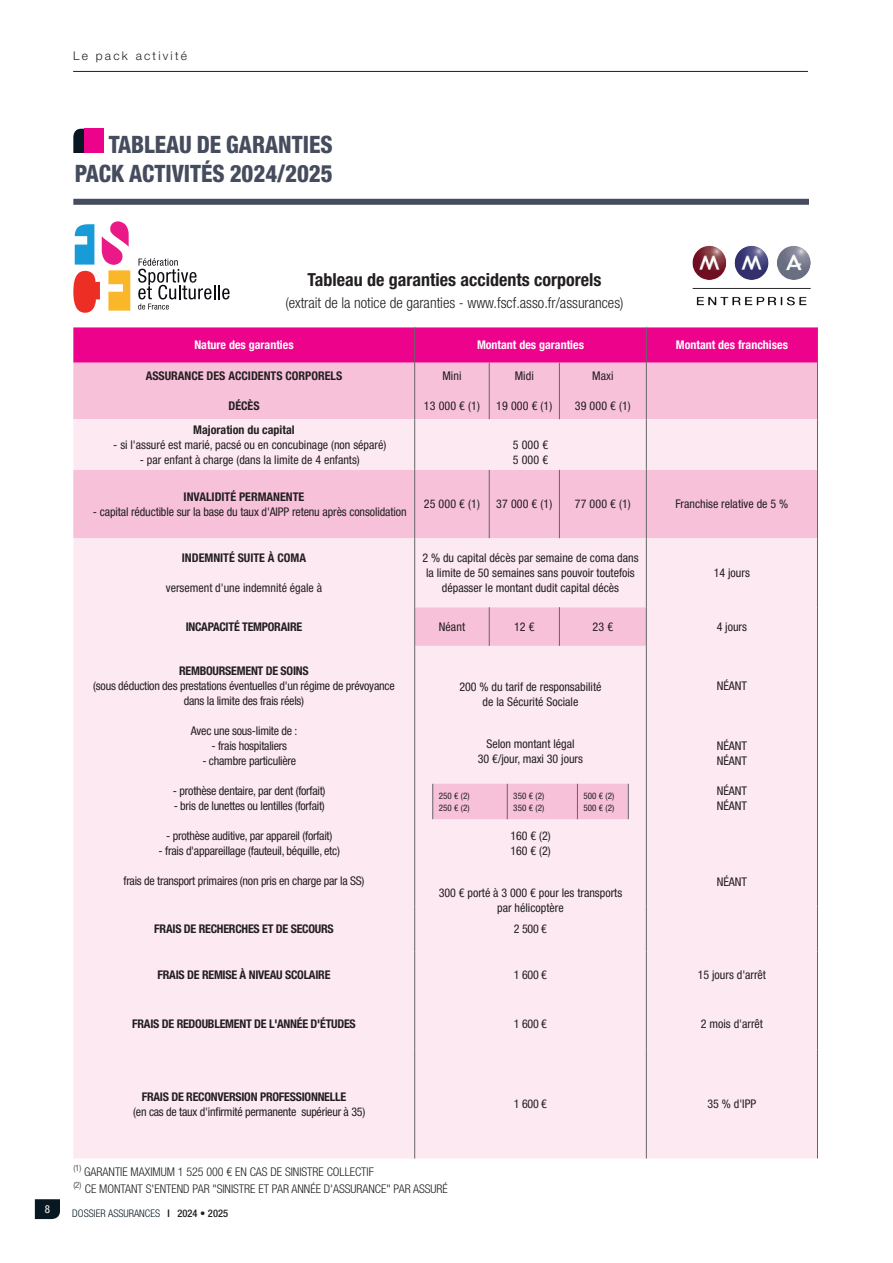
<style>
.page{position:relative;width:893px;height:1263px;background:#fff}
.page>*{position:absolute;margin:0;border:0;box-sizing:border-box;transform-origin:0 0}
.t1{font:800 condensed 24px/28.8px "Helvetica Neue LT Std";color:#454c5d;text-align:right;scale:.95 1}
.t2{font:700 condensed 18px "Helvetica Neue LT Std";color:#231f20}
.t3{font:300 condensed 15px "Helvetica Neue LT Std";color:#231f20}
.t4{font:condensed 12px/15px "Helvetica Neue LT Std";color:#231f20}
.t5{font:condensed 12px/15px "Helvetica Neue LT Std";letter-spacing:-.02em;color:#231f20;text-align:center}
.t6{font:700 condensed 12px "Helvetica Neue LT Std";letter-spacing:-.02em;color:#231f20}
.t7{font:300 condensed 12px/16.5px "Helvetica Neue LT Std";color:#231f20}
.t8{font:700 condensed 12px "Helvetica Neue LT Std";color:#231f20}
.t9{font:700 condensed 12px "Helvetica Neue LT Std";color:#fff}
.t10{font:300 12px "Helvetica Neue LT Std";letter-spacing:.185em;color:#231f20}
.t11{font:condensed 10.95px "Helvetica Neue LT Std";color:#fff}
.t12{font:300 condensed 10.5px "Helvetica Neue LT Std";color:#091a23}
.t13{font:condensed 9px/12px "Helvetica Neue LT Std";letter-spacing:.01em;color:#231f20}
.s1{font-weight:500}
.s2{font-weight:500;color:#242021}
</style>
<div class="page">
<div style="left:73px;top:199px;width:736px;height:6px;background:#454c5d"></div>
<svg style="left:73px;top:129px;width:11px;height:24px"></svg>
<div style="left:84px;top:129px;width:19px;height:24px;background:#ed028c"></div>
<div style="left:73px;top:327px;width:744px;height:36px;background:#ed028c"></div>
<div style="left:73px;top:363px;width:744px;height:56px;background:#f7c1d9"></div>
<svg style="left:73px;top:419px;width:744px;height:739px;background:#fbe4ee"></svg>
<hr style="left:414px;top:327px;width:1px;height:36px;background:#656568">
<hr style="left:646px;top:327px;width:1px;height:36px;background:#656568">
<hr style="left:817px;top:327px;width:1px;height:36px;background:#656568">
<hr style="left:414px;top:363px;width:1px;height:56px;background:#656568">
<hr style="left:414px;top:419px;width:1px;height:51px;background:#656568">
<hr style="left:414px;top:470px;width:1px;height:68px;background:#656568">
<hr style="left:414px;top:538px;width:1px;height:69px;background:#656568">
<hr style="left:414px;top:607px;width:1px;height:39px;background:#656568">
<hr style="left:414px;top:646px;width:1px;height:260px;background:#656568">
<hr style="left:414px;top:906px;width:1px;height:45px;background:#656568">
<hr style="left:414px;top:951px;width:1px;height:47px;background:#656568">
<hr style="left:414px;top:998px;width:1px;height:51px;background:#656568">
<hr style="left:414px;top:1049px;width:1px;height:109px;background:#656568">
<hr style="left:489px;top:363px;width:1px;height:56px;background:#656568">
<hr style="left:559px;top:363px;width:1px;height:56px;background:#656568">
<hr style="left:646px;top:363px;width:1px;height:56px;background:#656568">
<hr style="left:646px;top:419px;width:1px;height:51px;background:#656568">
<hr style="left:489px;top:470px;width:1px;height:68px;background:#656568">
<hr style="left:559px;top:470px;width:1px;height:68px;background:#656568">
<hr style="left:646px;top:470px;width:1px;height:68px;background:#656568">
<hr style="left:646px;top:538px;width:1px;height:69px;background:#656568">
<hr style="left:489px;top:607px;width:1px;height:39px;background:#656568">
<hr style="left:559px;top:607px;width:1px;height:39px;background:#656568">
<hr style="left:646px;top:607px;width:1px;height:39px;background:#656568">
<hr style="left:646px;top:646px;width:1px;height:260px;background:#656568">
<hr style="left:646px;top:906px;width:1px;height:45px;background:#656568">
<hr style="left:646px;top:951px;width:1px;height:47px;background:#656568">
<hr style="left:646px;top:998px;width:1px;height:51px;background:#656568">
<hr style="left:646px;top:1049px;width:1px;height:109px;background:#656568">
<hr style="left:817px;top:363px;width:1px;height:56px;background:#656568">
<hr style="left:817px;top:419px;width:1px;height:51px;background:#656568">
<hr style="left:817px;top:470px;width:1px;height:68px;background:#656568">
<hr style="left:817px;top:538px;width:1px;height:69px;background:#656568">
<hr style="left:817px;top:607px;width:1px;height:39px;background:#656568">
<hr style="left:817px;top:646px;width:1px;height:260px;background:#656568">
<hr style="left:817px;top:906px;width:1px;height:45px;background:#656568">
<hr style="left:817px;top:951px;width:1px;height:47px;background:#656568">
<hr style="left:817px;top:998px;width:1px;height:51px;background:#656568">
<hr style="left:817px;top:1049px;width:1px;height:109px;background:#656568">
<div style="left:433px;top:784px;width:195px;height:35px;background:#f7c1d9"></div>
<hr style="left:432px;top:784px;width:1px;height:35px;background:#656568">
<hr style="left:507px;top:784px;width:1px;height:35px;background:#656568">
<hr style="left:577px;top:784px;width:1px;height:35px;background:#656568">
<hr style="left:628px;top:784px;width:1px;height:35px;background:#656568">
<hr style="left:73px;top:71px;width:735px;height:1px;background:#231f20">
<svg style="left:35px;top:1199px;width:25px;height:20px"></svg>
<svg style="left:73px;top:221px;width:57px;height:92px"></svg>
<svg style="left:138px;top:258px;width:92px;height:52px"></svg>
<img style="left:692px;top:245px;width:119px;height:61px">
<p class="t10" style="left:73px;top:48px;width:115px">Le pack activité</p>
<h1 class="t1" style="left:75px;top:130px;width:273px">TABLEAU DE GARANTIES<br>PACK ACTIVITÉS 2024/2025</h1>
<h2 class="t2" style="left:308px;top:268px;width:295px">Tableau de garanties accidents corporels</h2>
<p class="t3" style="left:285px;top:294px;width:340px">(extrait de la notice de garanties - www.fscf.asso.fr/assurances)</p>
<p class="t9" style="left:194px;top:338px;width:101px">Nature des garanties</p>
<p class="t9" style="left:477px;top:338px;width:109px">Montant des garanties</p>
<p class="t9" style="left:676px;top:338px;width:114px">Montant des franchises</p>
<p class="t8" style="left:146px;top:369px;width:198px">ASSURANCE DES ACCIDENTS CORPORELS</p>
<p class="t6" style="left:228px;top:399px;width:33px">DÉCÈS</p>
<p class="t4" style="left:442px;top:368px;width:21px">Mini</p>
<p class="t4" style="left:424px;top:398px;width:58px">13 000 € (1)</p>
<p class="t4" style="left:515px;top:368px;width:21px">Midi</p>
<p class="t4" style="left:496px;top:398px;width:58px">19 000 € (1)</p>
<p class="t4" style="left:592px;top:368px;width:23px">Maxi</p>
<p class="t4" style="left:575px;top:398px;width:58px">39 000 € (1)</p>
<p class="t8" style="left:193px;top:422px;width:103px">Majoration du capital</p>
<p class="t4" style="left:113px;top:437px;width:275px">- si l'assuré est marié, pacsé ou en concubinage (non séparé)</p>
<p class="t4" style="left:140px;top:452px;width:222px">- par enfant à charge (dans la limite de 4 enfants)</p>
<p class="t8" style="left:184px;top:489px;width:122px">INVALIDITÉ PERMANENTE</p>
<p class="t4" style="left:93px;top:504px;width:315px">- capital réductible sur la base du taux d'AIPP retenu après consolidation</p>
<p class="t8" style="left:182px;top:550px;width:126px">INDEMNITÉ SUITE À COMA</p>
<p class="t4" style="left:166px;top:580px;width:158px">versement d'une indemnité égale à</p>
<p class="t4" style="left:513px;top:437px;width:37px">5 000 €<br>5 000 €</p>
<p class="t4" style="left:424px;top:496px;width:58px">25 000 € (1)</p>
<p class="t4" style="left:496px;top:496px;width:58px">37 000 € (1)</p>
<p class="t4" style="left:575px;top:496px;width:58px">77 000 € (1)</p>
<p class="t4" style="left:675px;top:496px;width:114px">Franchise relative de 5 %</p>
<p class="t4" style="left:422px;top:550px;width:218px;text-align:center">2 % du capital décès par semaine de coma dans la limite de 50 semaines sans pouvoir toutefois dépasser le montant dudit capital décès</p>
<p class="t4" style="left:714px;top:565px;width:38px">14 jours</p>
<p class="t6" style="left:186px;top:619px;width:118px">INCAPACITÉ TEMPORAIRE</p>
<p class="t4" style="left:439px;top:619px;width:28px">Néant</p>
<p class="t4" style="left:514px;top:619px;width:22px">12 €</p>
<p class="t4" style="left:593px;top:619px;width:22px">23 €</p>
<p class="t4" style="left:717px;top:619px;width:32px">4 jours</p>
<p class="t6" style="left:179px;top:664px;width:131px">REMBOURSEMENT DE SOINS</p>
<p class="t5" style="left:93px;top:679px;width:303px">(sous déduction des prestations éventuelles d'un régime de prévoyance dans la limite des frais réels)</p>
<p class="t5" style="left:191px;top:724px;width:108px">Avec une sous-limite de :</p>
<p class="t5" style="left:211px;top:739px;width:77px">- frais hospitaliers</p>
<p class="t5" style="left:202px;top:754px;width:95px">- chambre particulière</p>
<p class="t5" style="left:173px;top:784px;width:154px">- prothèse dentaire, par dent (forfait)</p>
<p class="t5" style="left:174px;top:799px;width:153px">- bris de lunettes ou lentilles (forfait)</p>
<p class="t5" style="left:166px;top:829px;width:168px">- prothèse auditive, par appareil (forfait)</p>
<p class="t5" style="left:159px;top:844px;width:183px">- frais d'appareillage (fauteuil, béquille, etc)</p>
<p class="t5" style="left:123px;top:874px;width:243px">frais de transport primaires (non pris en charge par la SS)</p>
<p class="t4" style="left:717px;top:679px;width:32px">NÉANT</p>
<p class="t4" style="left:459px;top:679px;width:144px;text-align:center">200 % du tarif de responsabilité de la Sécurité Sociale</p>
<p class="t4" style="left:478px;top:736px;width:107px;text-align:center">Selon montant légal<br>30 €/jour, maxi 30 jours</p>
<p class="t13" style="left:439px;top:789px;width:32px">250 € (2)<br>250 € (2)</p>
<p class="t13" style="left:513px;top:789px;width:32px">350 € (2)<br>350 € (2)</p>
<p class="t13" style="left:583px;top:789px;width:32px">500 € (2)<br>500 € (2)</p>
<p class="t4" style="left:510px;top:828px;width:42px">160 € (2)<br>160 € (2)</p>
<p class="t4" style="left:717px;top:739px;width:32px">NÉANT<br>NÉANT</p>
<p class="t4" style="left:717px;top:784px;width:32px">NÉANT<br>NÉANT</p>
<p class="t4" style="left:717px;top:874px;width:32px">NÉANT</p>
<p class="t4" style="left:439px;top:885px;width:185px;text-align:center">300 € porté à 3 000 € pour les transports par hélicoptère</p>
<p class="t6" style="left:154px;top:922px;width:181px">FRAIS DE RECHERCHES ET DE SECOURS</p>
<p class="t4" style="left:514px;top:921px;width:35px">2 500 €</p>
<p class="t6" style="left:158px;top:967px;width:174px">FRAIS DE REMISE À NIVEAU SCOLAIRE</p>
<p class="t4" style="left:514px;top:967px;width:35px">1 600 €</p>
<p class="t4" style="left:698px;top:967px;width:70px">15 jours d'arrêt</p>
<p class="t6" style="left:132px;top:1016px;width:225px">FRAIS DE REDOUBLEMENT DE L'ANNÉE D'ÉTUDES</p>
<p class="t4" style="left:514px;top:1016px;width:35px">1 600 €</p>
<p class="t4" style="left:701px;top:1016px;width:64px">2 mois d'arrêt</p>
<p class="t11" style="left:45px;top:1202px;width:7px">8</p>
<p class="t6" style="left:142px;top:1089px;width:206px">FRAIS DE RECONVERSION PROFESSIONNELLE</p>
<p class="t5" style="left:133px;top:1104px;width:233px">(en cas de taux d'infirmité permanente supérieur à 35)</p>
<p class="t7" style="left:73px;top:1163px;width:376px"><sup>(1)</sup> GARANTIE MAXIMUM 1 525 000 € EN CAS DE SINISTRE COLLECTIF<br><sup>(2)</sup> CE MONTANT S'ENTEND PAR "SINISTRE ET PAR ANNÉE D'ASSURANCE" PAR ASSURÉ</p>
<p class="t12" style="left:72px;top:1207px;width:157px">DOSSIER ASSURANCES <span class="s1">I</span> <span class="s2">2024 • 2025</span></p>
<p class="t4" style="left:514px;top:1096px;width:35px">1 600 €</p>
<p class="t4" style="left:707px;top:1096px;width:50px">35 % d'IPP</p>
</div>
